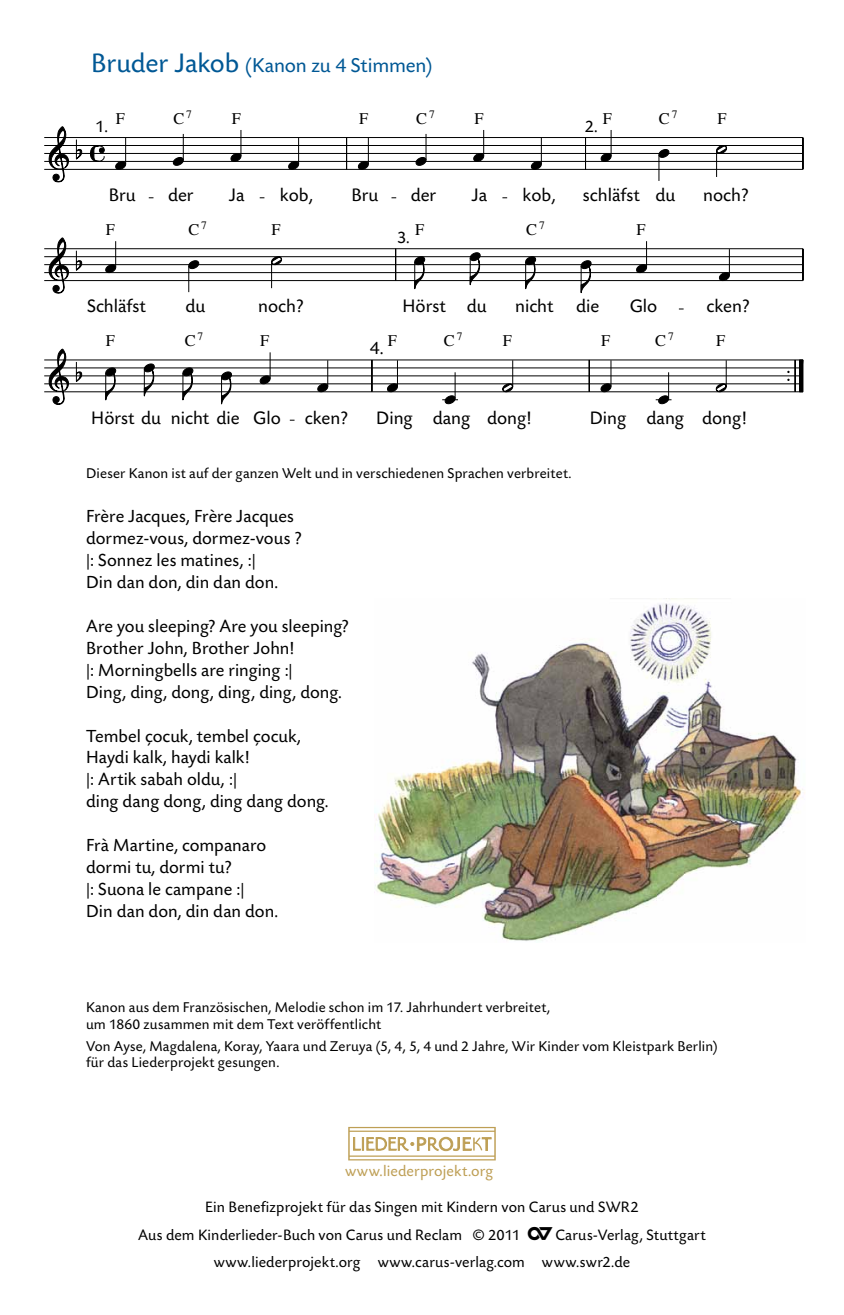
<style>
.page{position:relative;width:844px;height:1315px;background:#fff}
.page>*{position:absolute;margin:0;border:0;box-sizing:border-box;transform-origin:0 0}
.t1{font:21px "Today SB";letter-spacing:-.005em;color:#005895}
.t2{font:18.9px "Today SB";color:#000}
.t3{font:18.38px/21.9px "Today SB";color:#000}
.t4{font:17.5px "Today SB";color:#000}
.t5{font:16.28px "Times LT";color:#000}
.t6{font:15.92px "Today SB";letter-spacing:.005em;color:#be9f55}
.t7{font:15.75px/27.5px "Today SB";letter-spacing:.01em;color:#000;text-align:center}
.t8{font:14.88px/16.6px "Today SB";letter-spacing:.01em;color:#000}
.t9{font:11.38px "Times LT";color:#000}
.s1{font-size:28px}
.s2{font-family:"Carus Logo"}
</style>
<div class="page">
<svg style="left:348px;top:1127px;width:147px;height:33px"></svg>
<img style="left:374px;top:598px;width:431px;height:343px">
<hr style="left:44px;top:391px;width:758px;height:1px;background:#000">
<hr style="left:44px;top:383px;width:758px;height:1px;background:#000">
<hr style="left:44px;top:375px;width:758px;height:1px;background:#000">
<hr style="left:44px;top:367px;width:758px;height:1px;background:#000">
<hr style="left:44px;top:359px;width:758px;height:1px;background:#000">
<svg style="left:48px;top:348px;width:35px;height:57px"></svg>
<svg style="left:105px;top:359px;width:12px;height:42px"></svg>
<svg style="left:143px;top:359px;width:12px;height:38px"></svg>
<svg style="left:182px;top:359px;width:12px;height:42px"></svg>
<svg style="left:220px;top:359px;width:12px;height:46px"></svg>
<svg style="left:259px;top:352px;width:12px;height:33px"></svg>
<svg style="left:317px;top:360px;width:11px;height:33px"></svg>
<hr style="left:371px;top:360px;width:1px;height:32px;background:#000">
<svg style="left:386px;top:360px;width:12px;height:33px"></svg>
<svg style="left:442px;top:372px;width:16px;height:33px"></svg>
<svg style="left:501px;top:360px;width:12px;height:33px"></svg>
<hr style="left:588px;top:360px;width:1px;height:32px;background:#000">
<svg style="left:600px;top:360px;width:11px;height:33px"></svg>
<svg style="left:655px;top:372px;width:16px;height:33px"></svg>
<svg style="left:715px;top:360px;width:12px;height:33px"></svg>
<svg style="left:787px;top:359px;width:16px;height:34px"></svg>
<hr style="left:799px;top:360px;width:3px;height:32px;background:#000">
<div style="left:798px;top:359px;width:5px;height:33px;border:1px solid #000"></div>
<hr style="left:44px;top:280px;width:758px;height:1px;background:#000">
<hr style="left:44px;top:272px;width:758px;height:1px;background:#000">
<hr style="left:44px;top:264px;width:758px;height:1px;background:#000">
<hr style="left:44px;top:256px;width:758px;height:1px;background:#000">
<hr style="left:44px;top:248px;width:758px;height:1px;background:#000">
<svg style="left:48px;top:237px;width:35px;height:57px"></svg>
<svg style="left:105px;top:241px;width:12px;height:33px"></svg>
<svg style="left:188px;top:260px;width:12px;height:32px"></svg>
<svg style="left:270px;top:256px;width:12px;height:32px"></svg>
<hr style="left:395px;top:249px;width:1px;height:31px;background:#000">
<svg style="left:413px;top:248px;width:12px;height:42px"></svg>
<svg style="left:469px;top:248px;width:12px;height:38px"></svg>
<svg style="left:524px;top:248px;width:12px;height:42px"></svg>
<svg style="left:580px;top:248px;width:12px;height:46px"></svg>
<svg style="left:635px;top:241px;width:12px;height:33px"></svg>
<svg style="left:718px;top:249px;width:12px;height:33px"></svg>
<hr style="left:802px;top:249px;width:1px;height:31px;background:#000">
<hr style="left:44px;top:169px;width:758px;height:1px;background:#000">
<hr style="left:44px;top:161px;width:758px;height:1px;background:#000">
<hr style="left:44px;top:153px;width:758px;height:1px;background:#000">
<hr style="left:44px;top:145px;width:758px;height:1px;background:#000">
<hr style="left:44px;top:137px;width:758px;height:1px;background:#000">
<svg style="left:48px;top:126px;width:35px;height:57px"></svg>
<svg style="left:89px;top:138px;width:37px;height:32px"></svg>
<svg style="left:172px;top:134px;width:12px;height:32px"></svg>
<svg style="left:230px;top:130px;width:12px;height:32px"></svg>
<svg style="left:287px;top:138px;width:12px;height:32px"></svg>
<hr style="left:346px;top:137px;width:1px;height:32px;background:#000">
<svg style="left:357px;top:138px;width:12px;height:32px"></svg>
<svg style="left:415px;top:134px;width:12px;height:32px"></svg>
<svg style="left:472px;top:130px;width:12px;height:32px"></svg>
<svg style="left:530px;top:138px;width:12px;height:32px"></svg>
<hr style="left:585px;top:137px;width:1px;height:32px;background:#000">
<svg style="left:600px;top:130px;width:12px;height:32px"></svg>
<svg style="left:657px;top:149px;width:12px;height:32px"></svg>
<svg style="left:715px;top:146px;width:12px;height:31px"></svg>
<hr style="left:802px;top:137px;width:1px;height:32px;background:#000">
<p class="t1" style="left:91px;top:54px;width:342px"><span class="s1">Bruder Jakob</span> (Kanon zu 4 Stimmen)</p>
<p class="t4" style="left:95px;top:117px;width:14px">1.</p>
<p class="t5" style="left:116px;top:109px;width:11px">F</p>
<p class="t5" style="left:173px;top:109px;width:20px">C<sup>7</sup></p>
<p class="t5" style="left:232px;top:109px;width:11px">F</p>
<p class="t5" style="left:359px;top:109px;width:11px">F</p>
<p class="t5" style="left:416px;top:109px;width:20px">C<sup>7</sup></p>
<p class="t5" style="left:474px;top:109px;width:11px">F</p>
<p class="t5" style="left:602px;top:109px;width:11px">F</p>
<p class="t5" style="left:658px;top:109px;width:12px">C</p>
<p class="t5" style="left:717px;top:109px;width:11px">F</p>
<p class="t9" style="left:671px;top:107px;width:7px">7</p>
<p class="t4" style="left:584px;top:117px;width:14px">2.</p>
<p class="t2" style="left:109px;top:185px;width:28px">Bru</p>
<p class="t2" style="left:168px;top:185px;width:27px">der</p>
<p class="t2" style="left:229px;top:185px;width:17px">Ja</p>
<p class="t2" style="left:280px;top:185px;width:35px">kob,</p>
<p class="t2" style="left:351px;top:185px;width:28px">Bru</p>
<p class="t2" style="left:410px;top:185px;width:27px">der</p>
<p class="t2" style="left:471px;top:185px;width:17px">Ja</p>
<p class="t2" style="left:522px;top:185px;width:35px">kob,</p>
<p class="t2" style="left:583px;top:185px;width:94px">schläfst du</p>
<p class="t2" style="left:703px;top:185px;width:47px">noch?</p>
<p class="t9" style="left:201px;top:219px;width:7px">7</p>
<p class="t5" style="left:526px;top:220px;width:20px">C<sup>7</sup></p>
<p class="t5" style="left:106px;top:220px;width:11px">F</p>
<p class="t5" style="left:188px;top:220px;width:12px">C</p>
<p class="t5" style="left:271px;top:220px;width:11px">F</p>
<p class="t5" style="left:415px;top:220px;width:11px">F</p>
<p class="t5" style="left:636px;top:220px;width:11px">F</p>
<p class="t4" style="left:397px;top:228px;width:14px">3.</p>
<p class="t2" style="left:87px;top:296px;width:60px">Schläfst</p>
<p class="t2" style="left:185px;top:296px;width:21px">du</p>
<p class="t2" style="left:258px;top:296px;width:47px">noch?</p>
<p class="t2" style="left:402px;top:296px;width:86px">Hörst du</p>
<p class="t2" style="left:515px;top:296px;width:86px">nicht die</p>
<p class="t2" style="left:629px;top:296px;width:29px">Glo</p>
<p class="t2" style="left:706px;top:296px;width:45px">cken?</p>
<p class="t9" style="left:197px;top:330px;width:7px">7</p>
<p class="t5" style="left:443px;top:331px;width:20px">C<sup>7</sup></p>
<p class="t5" style="left:655px;top:331px;width:20px">C<sup>7</sup></p>
<p class="t5" style="left:106px;top:331px;width:11px">F</p>
<p class="t5" style="left:185px;top:331px;width:12px">C</p>
<p class="t5" style="left:260px;top:331px;width:11px">F</p>
<p class="t5" style="left:388px;top:331px;width:11px">F</p>
<p class="t5" style="left:502px;top:331px;width:11px">F</p>
<p class="t5" style="left:601px;top:331px;width:11px">F</p>
<p class="t5" style="left:716px;top:331px;width:11px">F</p>
<p class="t2" style="left:370px;top:338px;width:15px">4.</p>
<p class="t2" style="left:91px;top:407px;width:191px">Hörst du nicht die Glo</p>
<p class="t2" style="left:305px;top:407px;width:45px">cken?</p>
<p class="t2" style="left:376px;top:407px;width:157px">Ding dang dong!</p>
<p class="t2" style="left:589px;top:407px;width:158px">Ding dang dong!</p>
<p class="t8" style="left:86px;top:466px;width:487px">Dieser Kanon ist auf der ganzen Welt und in verschiedenen Sprachen verbreitet.</p>
<p class="t3" style="left:86px;top:505px;width:217px">Frère Jacques, Frère Jacques dormez-vous, dormez-vous ? |: Sonnez les matines, :|<br>Din dan don, din dan don.</p>
<p class="t3" style="left:86px;top:615px;width:264px">Are you sleeping? Are you sleeping?<br>Brother John, Brother John!<br>|: Morningbells are ringing :|<br>Ding, ding, dong, ding, ding, dong.</p>
<p class="t3" style="left:86px;top:725px;width:244px">Tembel çocuk, tembel çocuk,<br>Haydi kalk, haydi kalk!<br>|: Artik sabah oldu, :|<br>ding dang dong, ding dang dong.</p>
<p class="t3" style="left:86px;top:835px;width:193px">Frà Martine, companaro dormi tu, dormi tu?<br>|: Suona le campane :|<br>Din dan don, din dan don.</p>
<p class="t8" style="left:86px;top:1000px;width:465px">Kanon aus dem Französischen, Melodie schon im 17. Jahrhundert verbreitet, um 1860 zusammen mit dem Text veröffentlicht</p>
<p class="t8" style="left:86px;top:1038px;width:633px">Von Ayse, Magdalena, Koray, Yaara und Zeruya (5, 4, 5, 4 und 2 Jahre, Wir Kinder vom Kleistpark Berlin) für das Liederprojekt gesungen.</p>
<p class="t6" style="left:345px;top:1162px;width:150px">www.liederprojekt.org</p>
<p class="t7" style="left:138px;top:1194px;width:569px">Ein Benefizprojekt für das Singen mit Kindern von Carus und SWR2<br>Aus dem Kinderlieder-Buch von Carus und Reclam © 2011 <span class="s2">C_</span>Carus-Verlag, Stuttgart www.liederprojekt.org www.carus-verlag.com www.swr2.de</p>
</div>
